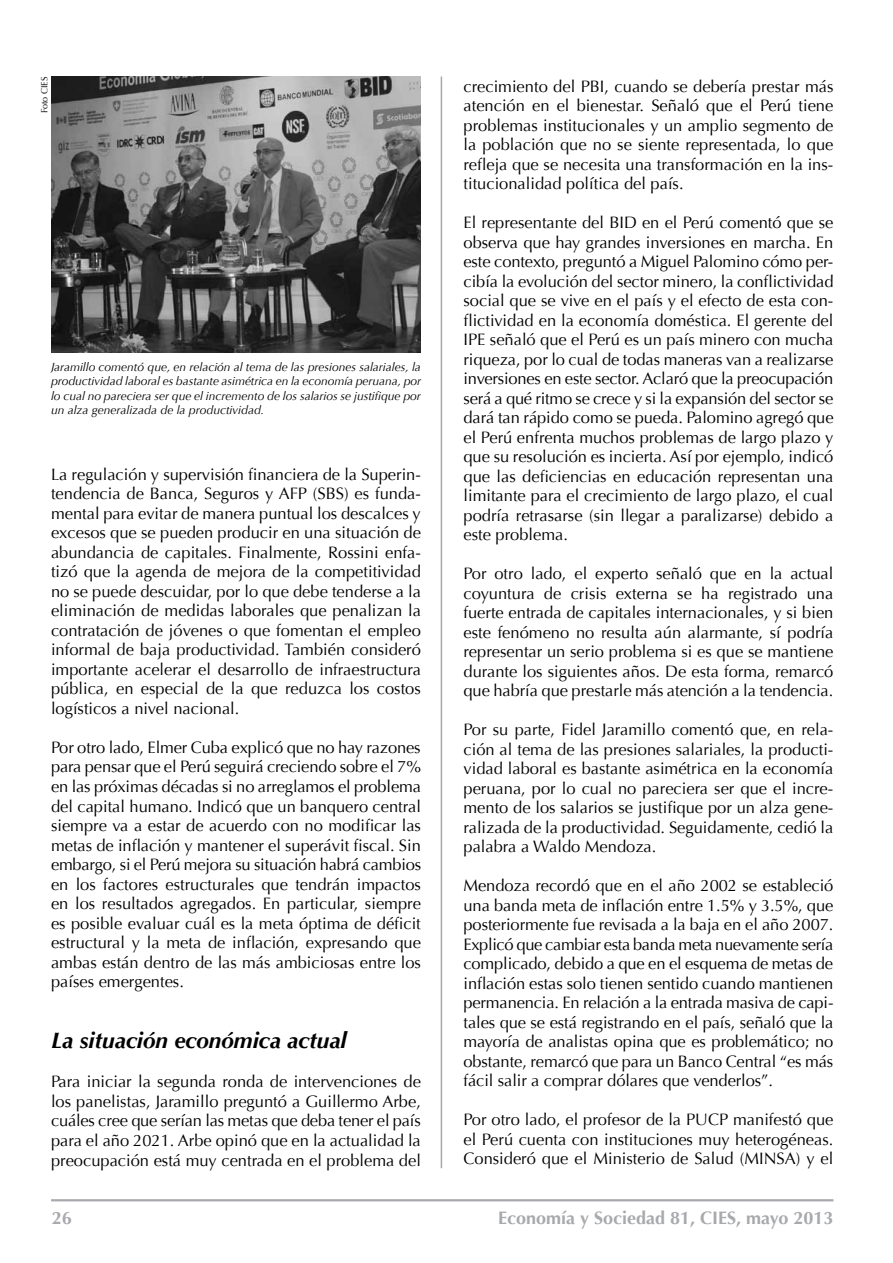
<style>
.page{position:relative;width:893px;height:1263px;background:#fff}
.page>*{position:absolute;margin:0;border:0;box-sizing:border-box;transform-origin:0 0}
.t1{font:italic 700 22.5px "Optima";color:#000}
.t2{font:700 18px "Optima";color:#a7a9ac}
.t3{font:16.5px/19.5px "Optima";color:#000;text-align:justify}
.t4{font:italic 12px/14.2px "Optima";color:#000;text-align:justify}
.t5{font:9px "Optima";color:#000}
</style>
<div class="page">
<hr style="left:51px;top:1199px;width:782px;height:2px;background:#a7a9ac">
<hr style="left:441px;top:77px;width:1px;height:1091px;background:#a7a9ac">
<img style="left:51px;top:77px;width:370px;height:276px">
<p class="t5" style="left:39px;top:113px;width:38px;rotate:-90deg">Foto CIES</p>
<p class="t4" style="left:51px;top:360px;width:372px">Jaramillo comentó que, en relación al tema de las presiones salariales, la productividad laboral es bastante asimétrica en la economía peruana, por lo cual no pareciera ser que el incremento de los salarios se justifique por un alza generalizada de la productividad.</p>
<p class="t3" style="left:51px;top:465px;width:371px">La regulación y supervisión financiera de la Superin&shy;tendencia de Banca, Seguros y AFP (SBS) es funda&shy;mental para evitar de manera puntual los descalces y excesos que se pueden producir en una situación de abundancia de capitales. Finalmente, Rossini enfa&shy;tizó que la agenda de mejora de la competitividad no se puede descuidar, por lo que debe tenderse a la eliminación de medidas laborales que penalizan la contratación de jóvenes o que fomentan el empleo informal de baja productividad. También consideró importante acelerar el desarrollo de infraestructura pública, en especial de la que reduzca los costos logísticos a nivel nacional.</p>
<p class="t3" style="left:51px;top:738px;width:372px">Por otro lado, Elmer Cuba explicó que no hay razones para pensar que el Perú seguirá creciendo sobre el 7% en las próximas décadas si no arreglamos el problema del capital humano. Indicó que un banquero central siempre va a estar de acuerdo con no modificar las metas de inflación y mantener el superávit fiscal. Sin embargo, si el Perú mejora su situación habrá cambios en los factores estructurales que tendrán impactos en los resultados agregados. En particular, siempre es posible evaluar cuál es la meta óptima de déficit estructural y la meta de inflación, expresando que ambas están dentro de las más ambiciosas entre los países emergentes.</p>
<h1 class="t1" style="left:51px;top:1027px;width:297px">La situación económica actual</h1>
<p class="t3" style="left:51px;top:1072px;width:371px">Para iniciar la segunda ronda de intervenciones de los panelistas, Jaramillo preguntó a Guillermo Arbe, cuáles cree que serían las metas que deba tener el país para el año 2021. Arbe opinó que en la actualidad la preocupación está muy centrada en el problema del</p>
<p class="t3" style="left:463px;top:77px;width:371px">crecimiento del PBI, cuando se debería prestar más atención en el bienestar. Señaló que el Perú tiene problemas institucionales y un amplio segmento de la población que no se siente representada, lo que refleja que se necesita una transformación en la ins&shy;titucionalidad política del país.</p>
<p class="t3" style="left:463px;top:213px;width:372px">El representante del BID en el Perú comentó que se observa que hay grandes inversiones en marcha. En este contexto, preguntó a Miguel Palomino cómo per&shy;cibía la evolución del sector minero, la conflictividad social que se vive en el país y el efecto de esta con&shy;flictividad en la economía doméstica. El gerente del IPE señaló que el Perú es un país minero con mucha riqueza, por lo cual de todas maneras van a realizarse inversiones en este sector. Aclaró que la preocupación será a qué ritmo se crece y si la expansión del sector se dará tan rápido como se pueda. Palomino agregó que el Perú enfrenta muchos problemas de largo plazo y que su resolución es incierta. Así por ejemplo, indicó que las deficiencias en educación representan una limitante para el crecimiento de largo plazo, el cual podría retrasarse (sin llegar a paralizarse) debido a este problema.</p>
<p class="t3" style="left:463px;top:564px;width:371px">Por otro lado, el experto señaló que en la actual coyuntura de crisis externa se ha registrado una fuerte entrada de capitales internacionales, y si bien este fenómeno no resulta aún alarmante, sí podría representar un serio problema si es que se mantiene durante los siguientes años. De esta forma, remarcó que habría que prestarle más atención a la tendencia.</p>
<p class="t3" style="left:463px;top:720px;width:371px">Por su parte, Fidel Jaramillo comentó que, en rela&shy;ción al tema de las presiones salariales, la producti&shy;vidad laboral es bastante asimétrica en la economía peruana, por lo cual no pareciera ser que el incre&shy;mento de los salarios se justifique por un alza gene&shy;ralizada de la productividad. Seguidamente, cedió la palabra a Waldo Mendoza.</p>
<p class="t3" style="left:463px;top:876px;width:372px">Mendoza recordó que en el año 2002 se estableció una banda meta de inflación entre 1.5% y 3.5%, que posteriormente fue revisada a la baja en el año 2007.<br>Explicó que cambiar esta banda meta nuevamente sería complicado, debido a que en el esquema de metas de inflación estas solo tienen sentido cuando mantienen permanencia. En relación a la entrada masiva de capi&shy;tales que se está registrando en el país, señaló que la mayoría de analistas opina que es problemático; no obstante, remarcó que para un Banco Central “es más fácil salir a comprar dólares que venderlos”.</p>
<p class="t3" style="left:463px;top:1110px;width:371px">Por otro lado, el profesor de la PUCP manifestó que el Perú cuenta con instituciones muy heterogéneas.<br>Consideró que el Ministerio de Salud (MINSA) y el</p>
<p class="t2" style="left:52px;top:1208px;width:22px">26</p>
<p class="t2" style="left:498px;top:1208px;width:337px">Economía y Sociedad 81, CIES, mayo 2013</p>
</div>
